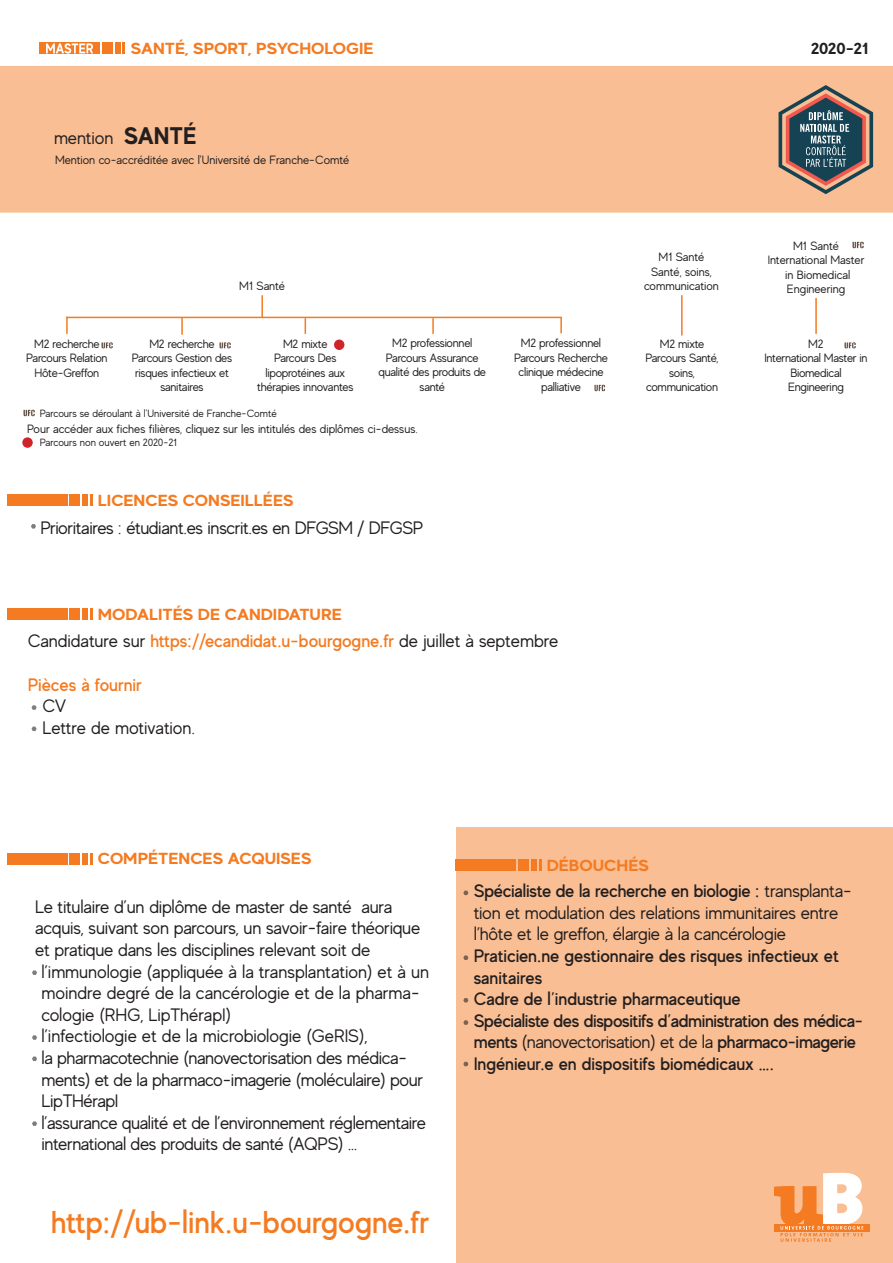
<style>
.page{position:relative;width:893px;height:1263px;background:#fff}
.page>*{position:absolute;margin:0;border:0;box-sizing:border-box;transform-origin:0 0}
.Témoignage{font:500 31.5px "MADE Evolve Sans";letter-spacing:-.005em;color:#f47b21}
.t1{font:700 24px "MADE Evolve Sans";color:#231f20}
.Paragraphe{font:18px/21.6px "MADE Evolve Sans";letter-spacing:-.01em;color:#231f20}
.Paragraphe-2{font:500 18px/21.6px "MADE Evolve Sans";letter-spacing:-.005em;color:#231f20}
.Paragraphe-3{font:500 18px/21.6px "MADE Evolve Sans";letter-spacing:-.025em;color:#231f20}
.Paragraphe-4{font:500 18px "MADE Evolve Sans";letter-spacing:-.005em;color:#f47b21}
.t2{font:700 16.05px "MADE Evolve Sans";color:#f47b21;scale:1.12 1}
.t3{font:700 16.05px "MADE Evolve Sans";letter-spacing:-.05em;color:#231f20;scale:1.12 1}
.Mention{font:12px/14.4px "MADE Evolve Sans";letter-spacing:-.02em;color:#231f20;text-align:center}
.Mention-2{font:12px "MADE Evolve Sans";color:#231f20}
.Mention-3{font:10.5px "MADE Evolve Sans";color:#231f20}
.s1{font-weight:500;color:#f47b21}
.s2{font-weight:500}
.s3{font-weight:400}
</style>
<div class="page">
<div style="left:0;top:66px;width:893px;height:147px;background:#f9be93"></div>
<div style="left:456px;top:827px;width:437px;height:436px;background:#f9be93"></div>
<img style="left:24px;top:409px;width:11px;height:8px">
<hr style="left:66px;top:317px;width:496px;height:1px;background:#f47b21">
<svg style="left:66px;top:318px;width:2px;height:16px"></svg>
<svg style="left:181px;top:318px;width:2px;height:17px"></svg>
<svg style="left:305px;top:318px;width:1px;height:16px"></svg>
<hr style="left:681px;top:295px;width:2px;height:40px;background:#f47b21">
<hr style="left:261px;top:295px;width:2px;height:22px;background:#f47b21">
<hr style="left:815px;top:298px;width:2px;height:36px;background:#f47b21">
<svg style="left:432px;top:318px;width:2px;height:16px"></svg>
<svg style="left:560px;top:318px;width:2px;height:15px"></svg>
<img style="left:102px;top:342px;width:11px;height:7px">
<img style="left:220px;top:342px;width:11px;height:7px">
<img style="left:594px;top:384px;width:11px;height:8px">
<img style="left:845px;top:342px;width:11px;height:7px">
<img style="left:853px;top:241px;width:11px;height:8px">
<div style="left:7px;top:495px;width:60px;height:11px;background:#f47b21"></div>
<div style="left:70px;top:495px;width:10px;height:11px;background:#f47b21"></div>
<div style="left:82px;top:495px;width:6px;height:11px;background:#f47b21"></div>
<svg style="left:90px;top:495px;width:3px;height:11px"></svg>
<svg style="left:778px;top:85px;width:95px;height:109px;background:#897c74"></svg>
<div style="left:40px;top:43px;width:60px;height:11px;background:#f47b21"></div>
<div style="left:102px;top:43px;width:11px;height:11px;background:#f47b21"></div>
<div style="left:115px;top:43px;width:5px;height:11px;background:#f47b21"></div>
<svg style="left:123px;top:43px;width:2px;height:11px"></svg>
<svg style="left:46px;top:43px;width:47px;height:11px"></svg>
<div style="left:7px;top:608px;width:60px;height:12px;background:#f47b21"></div>
<div style="left:70px;top:608px;width:10px;height:12px;background:#f47b21"></div>
<div style="left:82px;top:608px;width:6px;height:12px;background:#f47b21"></div>
<svg style="left:90px;top:608px;width:3px;height:12px"></svg>
<div style="left:774px;top:1224px;width:96px;height:7px;background:#f47b21"></div>
<svg style="left:774px;top:1173px;width:89px;height:69px"></svg>
<div style="left:7px;top:853px;width:60px;height:11px;background:#f47b21"></div>
<div style="left:70px;top:853px;width:10px;height:11px;background:#f47b21"></div>
<div style="left:82px;top:853px;width:6px;height:11px;background:#f47b21"></div>
<svg style="left:90px;top:853px;width:3px;height:11px"></svg>
<div style="left:456px;top:859px;width:60px;height:12px;background:#f47b21"></div>
<div style="left:519px;top:859px;width:10px;height:12px;background:#f47b21"></div>
<div style="left:531px;top:859px;width:5px;height:12px;background:#f47b21"></div>
<svg style="left:539px;top:859px;width:2px;height:12px"></svg>
<div style="left:334px;top:340px;width:10px;height:10px;background:#d1232a;border-radius:50%"></div>
<div style="left:22px;top:437px;width:11px;height:11px;background:#d1232a;border-radius:50%"></div>
<svg style="left:463px;top:891px;width:5px;height:4px"></svg>
<svg style="left:463px;top:955px;width:5px;height:5px"></svg>
<svg style="left:463px;top:1062px;width:5px;height:4px"></svg>
<svg style="left:463px;top:998px;width:5px;height:4px"></svg>
<svg style="left:463px;top:1020px;width:5px;height:5px"></svg>
<svg style="left:32px;top:970px;width:5px;height:5px"></svg>
<svg style="left:32px;top:1035px;width:5px;height:5px"></svg>
<svg style="left:32px;top:1056px;width:5px;height:5px"></svg>
<svg style="left:32px;top:1121px;width:5px;height:5px"></svg>
<svg style="left:32px;top:705px;width:5px;height:5px"></svg>
<svg style="left:32px;top:727px;width:5px;height:4px"></svg>
<svg style="left:31px;top:524px;width:5px;height:4px"></svg>
<p class="t2" style="left:131px;top:38px;width:218px">SANTÉ, SPORT, PSYCHOLOGIE</p>
<p class="Paragraphe" style="left:54px;top:126px;width:61px">mention</p>
<p class="t1" style="left:124px;top:120px;width:74px">SANTÉ</p>
<p class="Mention-2" style="left:55px;top:152px;width:296px">Mention co-accréditée avec l'Université de Franche-Comté</p>
<p class="Mention" style="left:34px;top:336px;width:67px">M2 recherche</p>
<p class="Mention" style="left:26px;top:351px;width:83px">Parcours Relation<br>Hôte-Greffon</p>
<p class="Mention" style="left:239px;top:278px;width:47px">M1 Santé</p>
<p class="Mention" style="left:149px;top:336px;width:67px">M2 recherche</p>
<p class="Mention" style="left:132px;top:351px;width:102px">Parcours Gestion des risques infectieux et sanitaires</p>
<p class="Mention" style="left:283px;top:336px;width:46px">M2 mixte</p>
<p class="Mention" style="left:274px;top:351px;width:64px">Parcours Des</p>
<p class="Mention" style="left:266px;top:365px;width:81px">lipoprotéines aux</p>
<p class="Mention" style="left:257px;top:379px;width:98px">thérapies innovantes</p>
<p class="Mention" style="left:392px;top:336px;width:82px">M2 professionnel</p>
<p class="Mention" style="left:379px;top:350px;width:109px">Parcours Assurance qualité des produits de santé</p>
<p class="Mention-3" style="left:40px;top:407px;width:238px">Parcours se déroulant à l’Université de Franche-Comté</p>
<p class="Mention-2" style="left:27px;top:421px;width:392px">Pour accéder aux fiches filières, cliquez sur les intitulés des diplômes ci-dessus.</p>
<p class="Mention-3" style="left:40px;top:436px;width:139px">Parcours non ouvert en 2020-21</p>
<p class="t2" style="left:98px;top:490px;width:176px">LICENCES CONSEILLÉES</p>
<p class="Paragraphe" style="left:40px;top:516px;width:384px">Prioritaires : étudiant.es inscrit.es en DFGSM / DFGSP</p>
<p class="t2" style="left:98px;top:604px;width:219px">MODALITÉS DE CANDIDATURE</p>
<p class="Mention" style="left:521px;top:336px;width:82px">M2 professionnel</p>
<p class="Mention" style="left:514px;top:350px;width:96px">Parcours Recherche clinique médecine palliative</p>
<p class="Paragraphe" style="left:28px;top:630px;width:532px">Candidature sur <span class="s1">https://ecandidat.u-bourgogne.fr</span> de juillet à septembre</p>
<p class="Paragraphe-4" style="left:28px;top:673px;width:116px">Pièces à fournir</p>
<p class="Paragraphe" style="left:43px;top:695px;width:25px">CV</p>
<p class="Paragraphe" style="left:43px;top:716px;width:154px">Lettre de motivation.</p>
<p class="Mention" style="left:659px;top:250px;width:47px">M1 Santé</p>
<p class="Mention-2" style="left:651px;top:264px;width:62px">Santé, soins,</p>
<p class="Mention-2" style="left:644px;top:278px;width:76px">communication</p>
<p class="Mention" style="left:660px;top:336px;width:46px">M2 mixte</p>
<p class="Mention" style="left:645px;top:351px;width:75px">Parcours Santé, soins,</p>
<p class="Mention" style="left:646px;top:379px;width:73px">communication</p>
<p class="t2" style="left:98px;top:848px;width:192px">COMPÉTENCES ACQUISES</p>
<p class="t2" style="left:547px;top:855px;width:93px">DÉBOUCHÉS</p>
<p class="t3" style="left:811px;top:38px;width:54px">2020-21</p>
<p class="Mention" style="left:793px;top:238px;width:47px">M1 Santé</p>
<p class="Mention" style="left:768px;top:252px;width:98px">International Master</p>
<p class="Mention-2" style="left:785px;top:267px;width:67px">in Biomedical</p>
<p class="Mention-2" style="left:787px;top:281px;width:60px">Engineering</p>
<p class="Mention" style="left:808px;top:336px;width:17px">M2</p>
<p class="Mention" style="left:764px;top:351px;width:105px">International Master in<br>Biomedical</p>
<p class="Mention" style="left:788px;top:379px;width:57px">Engineering</p>
<p class="Paragraphe" style="left:35px;top:895px;width:387px">Le titulaire d’un diplôme de master de santé aura acquis, suivant son parcours, un savoir-faire théorique et pratique dans les disciplines relevant soit de</p>
<p class="Paragraphe" style="left:41px;top:960px;width:389px">l’immunologie (appliquée à la transplantation) et à un moindre degré de la cancérologie et de la pharma&shy;cologie (RHG, LipThérapI)<br>l’infectiologie et de la microbiologie (GeRIS),<br>la pharmacotechnie (nanovectorisation des médica&shy;ments) et de la pharmaco-imagerie (moléculaire) pour LipTHérapI<br>l’assurance qualité et de l’environnement réglementaire international des produits de santé (AQPS) ...</p>
<p class="Témoignage" style="left:51px;top:1202px;width:379px">http://ub-link.u-bourgogne.fr</p>
<p class="Paragraphe" style="left:474px;top:880px;width:379px"><span class="s2">Spécialiste de la recherche en biologie :</span> transplanta&shy;tion et modulation des relations immunitaires entre l’hôte et le greffon, élargie à la cancérologie</p>
<p class="Paragraphe-2" style="left:474px;top:944px;width:367px">Praticien.ne gestionnaire des risques infectieux et sanitaires</p>
<p class="Paragraphe-2" style="left:474px;top:988px;width:268px">Cadre de l’industrie pharmaceutique</p>
<p class="Paragraphe-3" style="left:474px;top:1009px;width:391px">Spécialiste des dispositifs d’administration des médica&shy;ments <span class="s3">(nanovectorisation) et de la</span> pharmaco-imagerie</p>
<p class="Paragraphe-2" style="left:474px;top:1052px;width:302px">Ingénieur.e en dispositifs biomédicaux ….</p>
</div>
